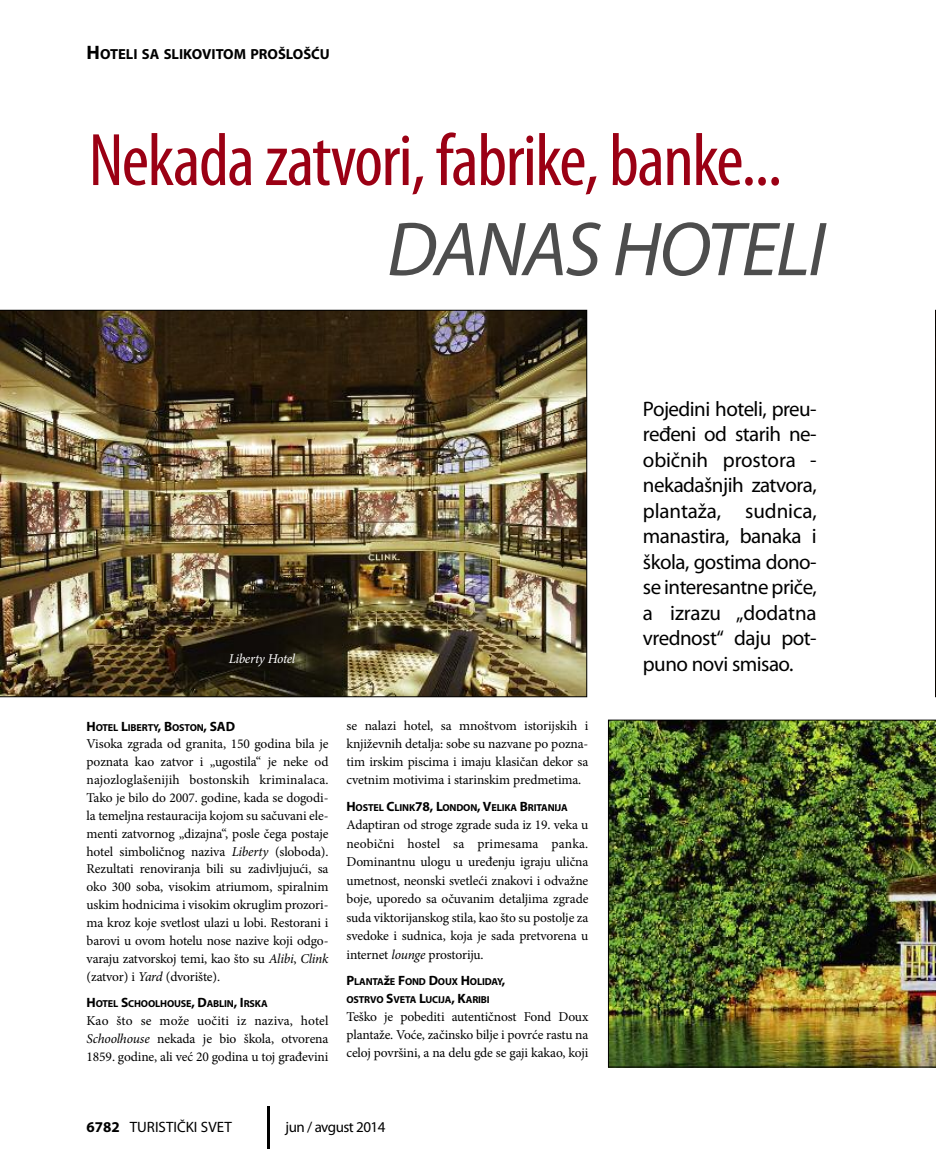
<style>
.page{position:relative;width:936px;height:1149px;background:#fff}
.page>*{position:absolute;margin:0;border:0;box-sizing:border-box;transform-origin:0 0}
.t1{font:italic 77.1px "Myriad Pro";letter-spacing:-.025em;color:#4d4d4d}
.t2{font:condensed 75px "Myriad Pro";letter-spacing:-.02em;color:#9b0014}
.t3{font:21px/25.5px "Myriad Pro";letter-spacing:-.025em;color:#000;text-align:justify}
.t4{font:15px "Myriad Pro";color:#000}
.t5{font:700 14.7px "Myriad Pro";color:#000}
.t6{font:13.5px/17.9px "Minion Pro";letter-spacing:-.01em;color:#000;text-align:justify}
.t7{font:italic 13.5px "Minion Pro";letter-spacing:-.03em;color:#fff}
.t8{font:700 10.2px/18px "Myriad Pro";letter-spacing:-.015em;color:#000}
.s1{font-size:19.5px}
.s2{font-size:13.5px}
.s3{font-style:italic}
.s4{font-weight:700}
</style>
<div class="page">
<hr style="left:267px;top:1106px;width:2px;height:42px;background:#000">
<img style="left:0;top:310px;width:587px;height:387px">
<img style="left:608px;top:719px;width:327px;height:348px">
<svg style="left:935px;top:310px;width:1px;height:387px"></svg>
<p class="t5" style="left:87px;top:48px;width:245px"><span class="s1">H</span>OTELI SA SLIKOVITOM PROŠLOŠĆU</p>
<h2 class="t2" style="left:89px;top:133px;width:695px">Nekadazatvori, fabrike,banke...</h2>
<h1 class="t1" style="left:387px;top:220px;width:440px">DANAS HOTELI</h1>
<p class="t7" style="left:229px;top:653px;width:68px">Liberty Hotel</p>
<p class="t8" style="left:87px;top:718px;width:150px"><span class="s2">H</span>OTEL <span class="s2">L</span>IBERTY<span class="s2">, B</span>OSTON<span class="s2">, SAD</span></p>
<p class="t6" style="left:87px;top:736px;width:243px">Visoka zgrada od granita, 150 godina bila je poznata kao zatvor i „ugostila“ je neke od najozloglašenijih bostonskih kriminalaca.<br>Tako je bilo do 2007. godine, kada se dogodi&shy;la temeljna restauracija kojom su sačuvani ele&shy;menti zatvornog „dizajna“, posle čega postaje hotel simboličnog naziva <span class="s3">Liberty</span> (sloboda).<br>Rezultati renoviranja bili su zadivljujući, sa oko 300 soba, visokim atriumom, spiralnim uskim hodnicima i visokim okruglim prozori&shy;ma kroz koje svetlost ulazi u lobi. Restorani i barovi u ovom hotelu nose nazive koji odgo&shy;varaju zatvorskoj temi, kao što su <span class="s3">Alibi</span>, <span class="s3">Clink </span>(zatvor) i <span class="s3">Yard</span> (dvorište).</p>
<p class="t8" style="left:87px;top:995px;width:182px"><span class="s2">H</span>OTEL <span class="s2">S</span>CHOOLHOUSE<span class="s2">, D</span>ABLIN<span class="s2">, I</span>RSKA</p>
<p class="t6" style="left:87px;top:1012px;width:243px">Kao što se može uočiti iz naziva, hotel <span class="s3">Schoolhouse</span> nekada je bio škola, otvorena 1859. godine, ali već 20 godina u toj građevini</p>
<p class="t6" style="left:346px;top:718px;width:243px">se nalazi hotel, sa mnoštvom istorijskih i književnih detalja: sobe su nazvane po pozna&shy;tim irskim piscima i imaju klasičan dekor sa cvetnim motivima i starinskim predmetima.</p>
<p class="t8" style="left:346px;top:799px;width:223px"><span class="s2">H</span>OSTEL <span class="s2">C</span>LINK<span class="s2">78, L</span>ONDON<span class="s2">, V</span>ELIKA <span class="s2">B</span>RITANIJA</p>
<p class="t6" style="left:346px;top:816px;width:243px;line-height:18.5px">adaptiran od stroge zgrade suda iz 19. veka u neobični hostel sa primesama panka.<br>Dominantnu ulogu u uređenju igraju ulična umetnost, neonski svetleći znakovi i odvažne boje, uporedo sa očuvanim detaljima zgrade suda viktorijanskog stila, kao što su postolje za svedoke i sudnica, koja je sada pretvorena u internet <span class="s3">lounge</span> prostoriju.</p>
<p class="t8" style="left:346px;top:973px;width:160px"><span class="s2">P</span>LANTA<span class="s2">Ž</span>E <span class="s2">F</span>OND <span class="s2">D</span>OUX <span class="s2">H</span>OLIDAY<span class="s2">,<br></span>OSTRVO <span class="s2">S</span>VETA <span class="s2">L</span>UCIJA<span class="s2">, K</span>ARIBI</p>
<p class="t6" style="left:346px;top:1008px;width:243px">Teško je pobediti autentičnost Fond Doux plantaže. Voće, začinsko bilje i povrće rastu na celoj površini, a na delu gde se gaji kakao, koji</p>
<h3 class="t3" style="left:643px;top:397px;width:175px">Pojedini hoteli, preu&shy;ređeni od starih ne&shy;običnih prostora - nekadašnjih zatvora, plantaža, sudnica, manastira, banaka i škola, gostima dono&shy;se interesantne priče, a izrazu „dodatna vrednost“ daju pot&shy;puno novi smisao.</h3>
<p class="t4" style="left:87px;top:1120px;width:147px"><span class="s4">6782</span> tUristiČki svet</p>
<p class="t4" style="left:285px;top:1120px;width:101px">jun / avgust 2014</p>
</div>
